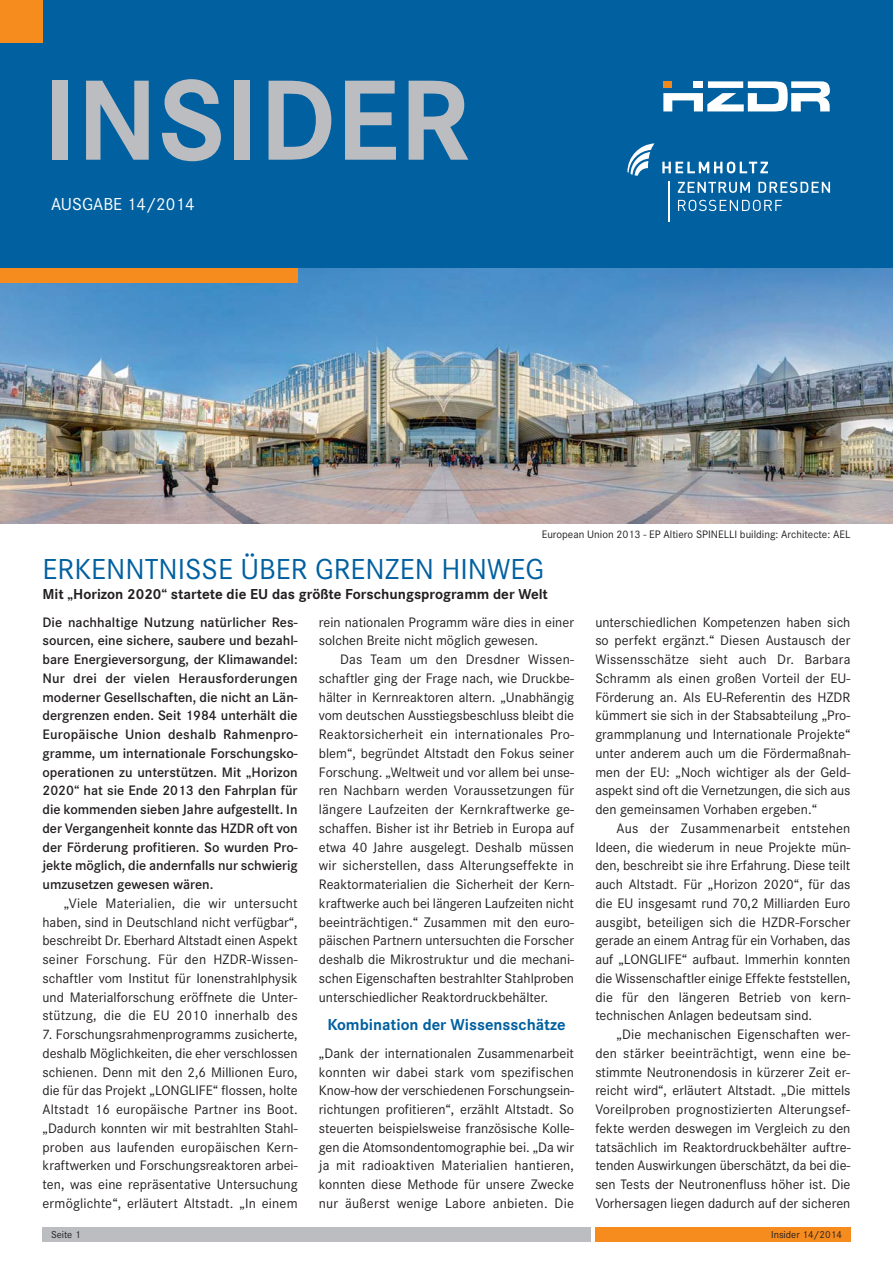
<style>
.page{position:relative;width:893px;height:1263px;background:#fff}
.page>*{position:absolute;margin:0;border:0;box-sizing:border-box;transform-origin:0 0}
.t1{font:700 118.5px "Corporate S";color:#bbbdc0}
.t2{font:30px "Corporate S";color:#0060a0}
.t3{font:18px "Corporate S";color:#fff}
.t4{font:700 16.5px "Corporate S";color:#0060a0}
.t5{font:700 15px "Corporate S";color:#231f20}
.t6{font:14.25px/18.8px "Corporate S";color:#231f20;text-align:justify}
.t7{font:600 14.25px/18.8px "Corporate S";letter-spacing:-.005em;color:#231f20;text-align:justify}
.t8{font:11.25px "Corporate S";color:#231f20}
.t9{font:10.5px "Corporate S";color:#231f20}
</style>
<div class="page">
<img style="left:0;top:268px;width:893px;height:255px">
<div style="left:0;top:0;width:893px;height:268px;background:#0060a0"></div>
<svg style="left:662px;top:162px;width:106px;height:11px"></svg>
<hr style="left:669px;top:182px;width:1px;height:40px;background:#fff">
<svg style="left:678px;top:182px;width:72px;height:11px"></svg>
<svg style="left:627px;top:143px;width:28px;height:33px"></svg>
<svg style="left:678px;top:200px;width:104px;height:11px"></svg>
<svg style="left:758px;top:182px;width:72px;height:11px"></svg>
<svg style="left:663px;top:81px;width:167px;height:30px"></svg>
<div style="left:0;top:0;width:43px;height:43px;background:#f68b1e"></div>
<div style="left:0;top:268px;width:298px;height:15px;background:#f68b1e"></div>
<div style="left:43px;top:1227px;width:548px;height:15px;background:#bbbdc0"></div>
<div style="left:595px;top:1227px;width:255px;height:15px;background:#f68b1e"></div>
<h1 class="t1" style="left:43px;top:80px;width:428px">INSIDER</h1>
<p class="t3" style="left:51px;top:198px;width:145px">AUSGABE 14/2014</p>
<p class="t8" style="left:542px;top:531px;width:310px">European Union 2013 - EP Altiero SPINELLI building: Architecte: AEL</p>
<h2 class="t2" style="left:43px;top:559px;width:503px">ERKENNTNISSE ÜBER GRENZEN HINWEG</h2>
<p class="t5" style="left:43px;top:589px;width:507px">Mit „Horizon 2020“ startete die EU das größte Forschungsprogramm der Welt</p>
<p class="t7" style="left:43px;top:614px;width:257px">Die nachhaltige Nutzung natürlicher Res&shy;sourcen, eine sichere, saubere und bezahl&shy;bare Energieversorgung, der Klimawandel:<br>Nur drei der vielen Herausforderungen moderne r Gesellschaften, die nicht an Län&shy;dergrenzen enden. Seit 1984 unterhält die Europäische Union deshalb Rahmenpro&shy;gramme, um internationale Forschungsko&shy;operationen zu unterstützen. Mit „Horizon 2020“ hat sie Ende 2013 den Fahrplan für die kommenden sieben Jahre aufgestellt. In der Vergangenheit konnte das HZDR oft von der Förderung profitieren. So wurden Pro&shy;jekte möglich, die andernfalls nur schwierig umzusetzen gewesen wären.</p>
<p class="t6" style="left:43px;top:895px;width:257px;text-indent:21px">„Viele Materialien, die wir untersucht habe n, sind in Deutschland nicht verfügbar“, beschreibt Dr. Eberhard Altstadt einen Aspekt seiner Forschung. Für den HZDR-Wissen&shy;schaftler vom Institut für Ionenstrahlphysik und Materialforschung eröffnete die Unter&shy;stützung, die die EU 2010 innerhalb des</p>
<p class="t6" style="left:43px;top:1026px;width:257px">7. Forschungsrahmenprogramms zusicherte, deshalb Möglichkeiten, die eher verschlossen schienen. Denn mit den 2,6 Millionen Euro, die für das Projekt „LONGLIFE“ flossen, holte Altstadt 16 europäische Partner ins Boot. „Dadurch konnten wir mit bestrahlten Stahl&shy;proben aus laufenden europäischen Kern&shy;kraftwerken und Forschungsreaktoren arbei&shy;ten, was eine repräsentative Untersuchung ermöglichte“, erläutert Altstadt. „In einem</p>
<p class="t6" style="left:319px;top:614px;width:257px">rein nationalen Programm wäre dies in einer solchen Breite nicht möglich gewesen.</p>
<p class="t6" style="left:319px;top:651px;width:257px;text-indent:21px">Das Team um den Dresdner Wissen&shy;schaftler ging der Frage nach, wie Druckbe&shy;hälter in Kernreaktoren altern. „Unabhängig vom deutschen Ausstiegsbeschluss bleibt die Reaktorsicherheit ein internationales Pro&shy;blem“, begründet Altstadt den Fokus seiner Forschung. „Weltweit und vor allem bei unse&shy;ren Nachbarn werden Voraussetzungen für längere Laufzeiten der Kernkraftwerke ge&shy;schaffen. Bisher ist ihr Betrieb in Europa auf etwa 40 Jahre ausgelegt. Deshalb müssen wir sicherstellen, dass Alterungseffekte in Reaktormateriali en die Sicherheit der Kern&shy;kraftwerke auch bei längeren Laufzeiten nicht beeinträchtigen.“ Zusammen mit den euro&shy;päischen Partnern untersuchten die Forscher deshalb die Mikrostruktur und die mechani&shy;schen Eigenschaften bestrahlter Stahlproben unterschiedlicher Reaktordruckbehälter.</p>
<p class="t4" style="left:327px;top:1019px;width:240px">Kombination der Wissensschätze</p>
<p class="t6" style="left:319px;top:1045px;width:257px">„Dank der internationalen Zusammenarbeit konnten wir dabei stark vom spezifischen Know-how der verschiedenen Forschungsein&shy;richtungen profitieren“, erzählt Altstadt. So steuerten beispielsweise französische Kolle&shy;gen die Atomsondentomographie bei. „Da wir ja mit radioaktiven Materialien hantieren, konnten diese Methode für unsere Zwecke nur äußerst wenige Labore anbieten. Die</p>
<p class="t6" style="left:595px;top:614px;width:257px">unterschiedlich en Kompetenzen haben sich so perfekt ergänzt.“ Diesen Austausch der Wissensschätz e sieht auch Dr. Barbara Schramm als einen großen Vorteil der EU-Förderung an. Als EU-Referentin des HZDR kümmert sie sich in der Stabsabteilung „Pro&shy;grammplanung und Internationale Projekte“ unter anderem auch um die Fördermaßnah&shy;men der EU: „Noch wichtiger als der Geld&shy;aspekt sind oft die Vernetzungen, die sich aus den gemeinsamen Vorhaben ergeben.“</p>
<p class="t6" style="left:595px;top:820px;width:257px;text-indent:21px">Aus der Zusammenarbeit entstehen Ideen, die wiederum in neue Projekte mün&shy;den, beschreibt sie ihre Erfahrung. Diese teilt auch Altstadt. Für „Horizon 2020“, für das die EU insgesamt rund 70,2 Milliarden Euro ausgibt, beteiligen sich die HZDR-Forscher gerade an einem Antrag für ein Vorhaben, das auf „LONGLIFE“ aufbaut. Immerhin konnten die Wissenschaftler einige Effekte feststellen, die für den längeren Betrieb von kern - technischen Anlagen bedeutsam sind.</p>
<p class="t6" style="left:595px;top:1026px;width:257px;text-indent:21px">„Die mechanischen Eigenschaften wer&shy;den stärker beeinträchtigt, wenn eine be&shy;stimmte Neutronendosis in kürzerer Zeit er&shy;reicht wird“, erläutert Altstadt. „Die mittels Voreilproben prognostizierten Alterungsef&shy;fekte werden deswegen im Vergleich zu den tatsächlich im Reaktordruckbehälter auftre&shy;tenden Auswirkungen überschätzt, da bei die&shy;sen Tests der Neutronenfluss höher ist. Die Vorhersagen liegen dadurch auf der sicheren</p>
<p class="t9" style="left:51px;top:1230px;width:31px">Seite 1</p>
<p class="t9" style="left:771px;top:1230px;width:72px">Insider 14/2014</p>
</div>
